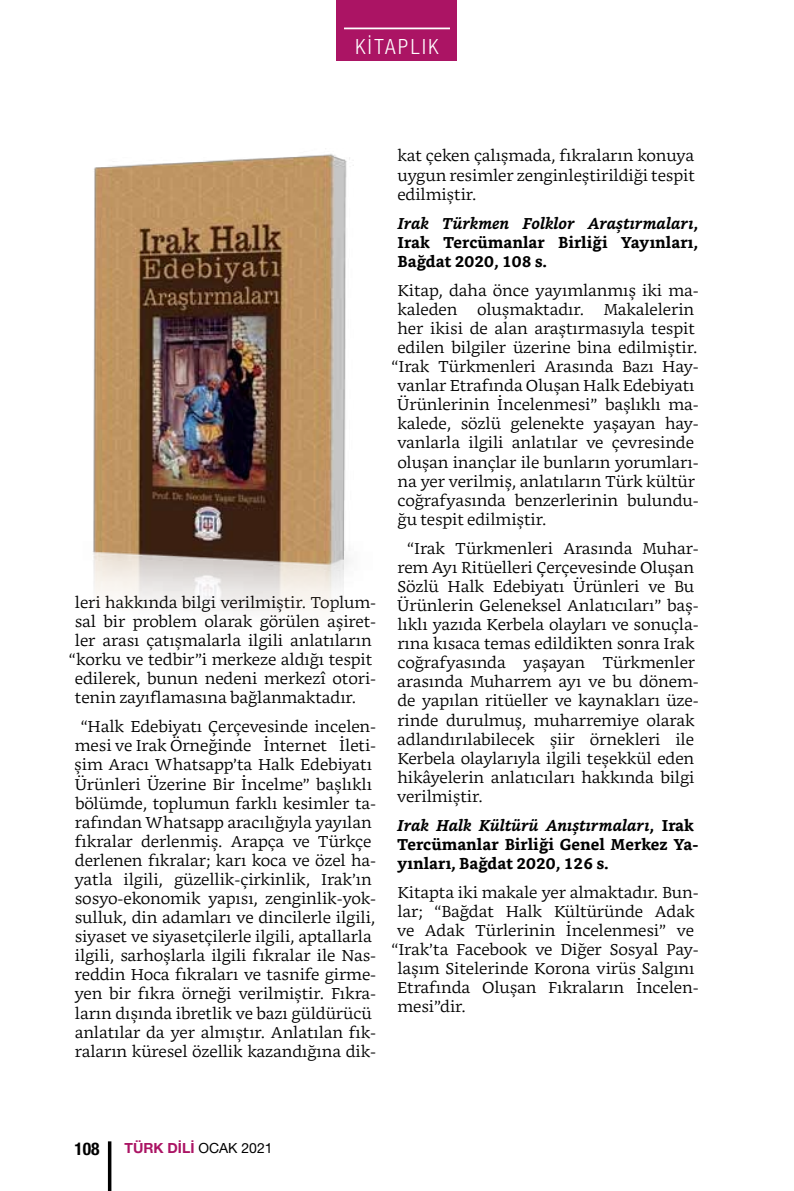
<style>
.page{position:relative;width:794px;height:1191px;background:#fff}
.page>*{position:absolute;margin:0;border:0;box-sizing:border-box;transform-origin:0 0}
.t1{font:300 condensed 21px "Helvetica Neue LT Pro";letter-spacing:.12em;color:#fff}
.t2{font:700 condensed 17.5px "Helvetica Neue LT Pro";color:#000}
.t3{font:300 15.75px/19.1px "Bookerly";color:#000}
.t4{font:700 15.75px/19.1px "Bookerly";color:#000;text-align:justify}
.t5{font:700 14px "Helvetica Neue LT Pro";color:#ab1464}
.s1{font-style:italic}
.s2{font-weight:400;color:#000}
</style>
<div class="page">
<div style="left:337px;top:0;width:120px;height:61px;background:#ab1464"></div>
<hr style="left:344px;top:28px;width:106px;height:1px;background:#fff">
<hr style="left:108px;top:1141px;width:3px;height:50px;background:#000">
<img style="left:93px;top:154px;width:261px;height:459px">
<h1 class="t1" style="left:355px;top:34px;width:85px">KİTAPLIK</h1>
<p class="t3" style="left:75px;top:593px;width:303px">leri hakkında bilgi verilmiştir. Toplum-</p>
<p class="t3" style="left:75px;top:612px;width:303px">sal bir problem olarak görülen aşiret-</p>
<p class="t3" style="left:75px;top:631px;width:298px">ler arası çatışmalarla ilgili anlatıların</p>
<p class="t3" style="left:69px;top:650px;width:305px">“korku ve tedbir”i merkeze aldığı tespit</p>
<p class="t3" style="left:75px;top:669px;width:303px">edilerek, bunun nedeni merkezî otori-</p>
<p class="t3" style="left:75px;top:688px;width:283px">tenin zayıflamasına bağlanmaktadır.</p>
<p class="t3" style="left:74px;top:717px;width:303px;text-align:center">“Halk Edebiyatı Çerçevesinde incelen&shy;mesi ve Irak Örneğinde İnternet İleti&shy;şim Aracı Whatsapp’ta Halk Edebiyatı Ürünleri Üzerine Bir İncelme” başlıklı bölümde, toplumun farklı kesimler ta&shy;rafından Whatsapp aracılığıyla yayılan fıkralar derlenmiş. Arapça ve Türkçe derlenen fıkralar; karı koca ve özel ha&shy;yatla ilgili, güzellik-çirkinlik, Irak’ın sosyo-ekonomik yapısı, zenginlik-yok&shy;sulluk, din adamları ve dincilerle ilgili, siyaset ve siyasetçilerle ilgili, aptallarla ilgili, sarhoşlarla ilgili fıkralar ile Nas&shy;reddin Hoca fıkraları ve tasnife girme&shy;yen bir fıkra örneği verilmiştir. Fıkra&shy;ların dışında ibretlik ve bazı güldürücü anlatılar da yer almıştır. Anlatılan fık&shy;raların küresel özellik kazandığına dik-</p>
<p class="t3" style="left:397px;top:146px;width:299px;text-align:justify">kat çeken çalışmada, fıkraların konuya uygun resimler zenginleştirildiği tespit edilmiştir.</p>
<p class="t4" style="left:397px;top:214px;width:302px"><span class="s1">Irak Türkmen Folklor Araştırmaları</span>, Irak Tercümanlar Birliği Yayınları, Bağdat 2020, 108 s.</p>
<p class="t3" style="left:397px;top:281px;width:303px">Kitap, daha önce yayımlanmış iki ma&shy;kaleden</p>
<p class="t3" style="left:477px;top:300px;width:108px">oluşmaktadır.</p>
<p class="t3" style="left:604px;top:300px;width:92px">Makalelerin</p>
<p class="t3" style="left:397px;top:319px;width:299px">her ikisi de alan araştırmasıyla tespit</p>
<p class="t3" style="left:397px;top:338px;width:301px">edilen bilgiler üzerine bina edilmiştir.</p>
<p class="t3" style="left:391px;top:357px;width:309px">“Irak Türkmenleri Arasında Bazı Hay-</p>
<p class="t3" style="left:397px;top:376px;width:299px">vanlar Etrafında Oluşan Halk Edebiyatı</p>
<p class="t3" style="left:397px;top:395px;width:303px">Ürünlerinin İncelenmesi” başlıklı ma-</p>
<p class="t3" style="left:397px;top:414px;width:303px">kalede, sözlü gelenekte yaşayan hay-</p>
<p class="t3" style="left:397px;top:433px;width:298px">vanlarla ilgili anlatılar ve çevresinde</p>
<p class="t3" style="left:397px;top:452px;width:303px">oluşan inançlar ile bunların yorumları-</p>
<p class="t3" style="left:397px;top:471px;width:299px">na yer verilmiş, anlatıların Türk kültür</p>
<p class="t3" style="left:397px;top:491px;width:303px">coğrafyasında benzerlerinin bulundu-</p>
<p class="t3" style="left:397px;top:510px;width:150px">ğu tespit edilmiştir.</p>
<p class="t3" style="left:397px;top:539px;width:303px;text-indent:10px">“Irak Türkmenleri Arasında Muhar&shy;rem Ayı Ritüelleri Çerçevesinde Oluşan Sözlü Halk Edebiyatı Ürünleri ve Bu Ürünlerin Geleneksel Anlatıcıları” baş&shy;lıklı yazıda Kerbela olayları ve sonuçla&shy;rına kısaca temas edildikten sonra Irak coğrafyasında yaşayan Türkmenler arasında Muharrem ayı ve bu dönem&shy;de yapılan ritüeller ve kaynakları üze&shy;rinde durulmuş, muharremiye olarak adlandırılabilecek şiir örnekleri ile Kerbela olaylarıyla ilgili teşekkül eden hikâyelerin anlatıcıları hakkında bilgi verilmiştir.</p>
<p class="t4" style="left:397px;top:816px;width:303px;text-align:left"><span class="s1">Irak Halk Kültürü Anıştırmaları</span>, Irak<br>Tercümanlar Birliği Genel Merkez Ya&shy;yınları, Bağdat 2020, 126 s.</p>
<p class="t3" style="left:397px;top:883px;width:303px">Kitapta iki makale yer almaktadır. Bun-</p>
<p class="t3" style="left:397px;top:902px;width:299px">lar; “Bağdat Halk Kültüründe Adak</p>
<p class="t3" style="left:397px;top:921px;width:298px">ve Adak Türlerinin İncelenmesi” ve</p>
<p class="t3" style="left:391px;top:940px;width:309px">“Irak’ta Facebook ve Diğer Sosyal Pay-</p>
<p class="t3" style="left:397px;top:959px;width:298px">laşım Sitelerinde Korona virüs Salgını</p>
<p class="t3" style="left:397px;top:978px;width:303px">Etrafında Oluşan Fıkraların İncelen-</p>
<p class="t3" style="left:397px;top:997px;width:70px">mesi”dir.</p>
<p class="t2" style="left:74px;top:1138px;width:27px">108</p>
<p class="t5" style="left:125px;top:1139px;width:150px">TÜRK DİLİ <span class="s2">OCAK 2021</span></p>
</div>
